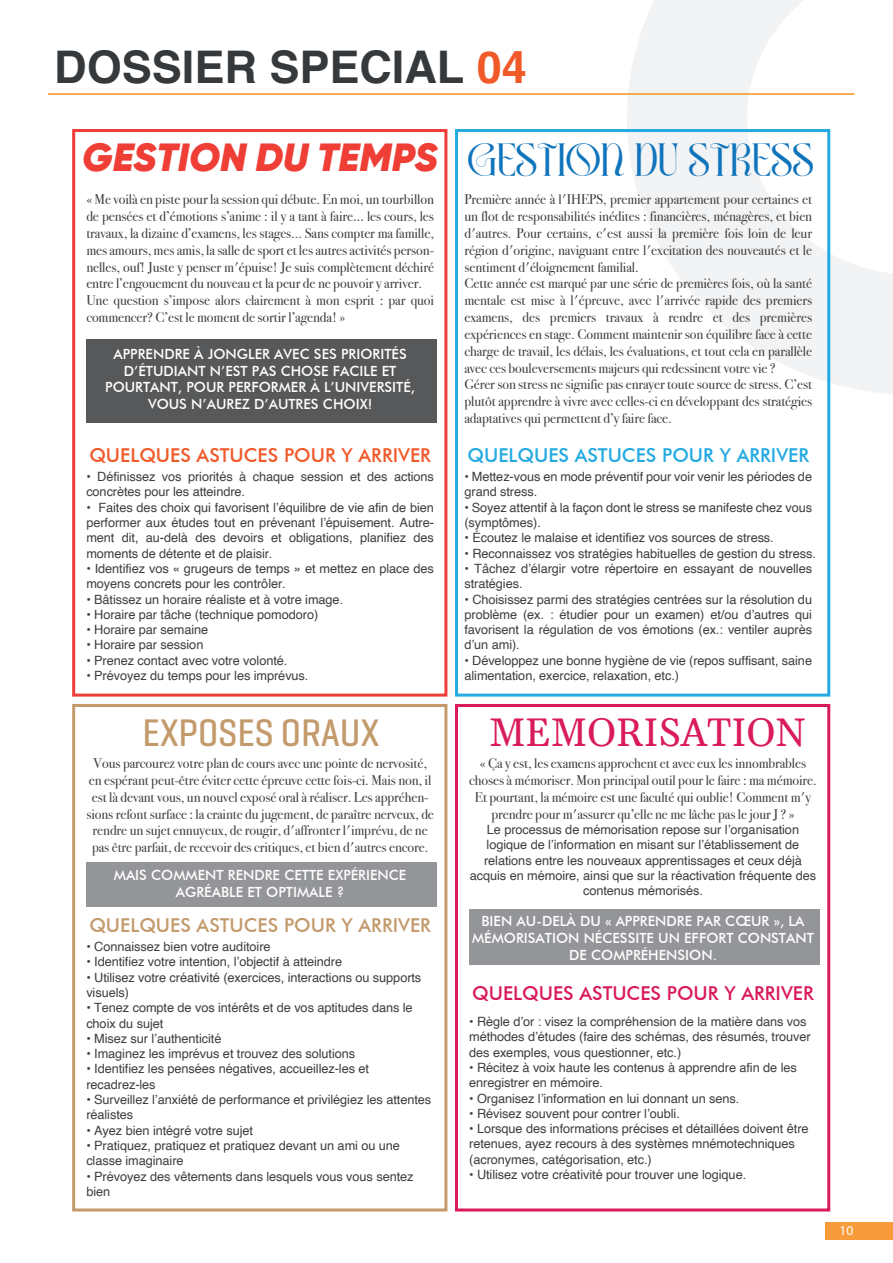
<style>
.page{position:relative;width:893px;height:1263px;background:#fff}
.page>*{position:absolute;margin:0;border:0;box-sizing:border-box;transform-origin:0 0}
.t1{font:700 45px "Helvetica";color:#36393c}
.t2{font:39.15px "GLAMORA";color:#1074bc}
.t3{font:italic 900 39.15px "Gilroy";color:#ee3e35}
.t4{font:500 39.15px "Geogrotesque Cond";color:#c39a6b}
.t5{font:39.15px "Gelasio";color:#d91a5b}
.t6{font:500 19.2px "Futura BT";color:#f15929}
.t7{font:500 19.2px "Futura BT";color:#24aae1}
.t8{font:500 19.2px "Futura BT";color:#c39a6b}
.t9{font:500 19.2px "Futura BT";color:#d91a5b}
.t10{font:14.1px/16.8px "Bodoni Svty Two OSITCTT";letter-spacing:-.005em;color:#3e3e3f}
.t11{font:500 14.1px/16.8px "Futura BT";color:#fff;text-align:center}
.t12{font:13.5px "Myriad Pro";color:#fff}
.t13{font:12.75px/15.3px "Helvetica";letter-spacing:-.005em;color:#3e3e3f}
.s1{color:#f15929}
</style>
<div class="page">
<svg style="left:627px;top:0;width:266px;height:395px;fill:#f2f3f4"></svg>
<div style="left:825px;top:1222px;width:68px;height:18px;background:#f89c3b"></div>
<hr style="left:48px;top:93px;width:806px;height:2px;background:#f7931d">
<div style="left:86px;top:339px;width:351px;height:84px;background:#57585a"></div>
<div style="left:72px;top:129px;width:375px;height:568px;border:3px solid #ee3e35"></div>
<div style="left:86px;top:861px;width:351px;height:45px;background:#939598"></div>
<div style="left:72px;top:704px;width:375px;height:507px;border:3px solid #c39a6b"></div>
<div style="left:469px;top:909px;width:350px;height:56px;background:#939598"></div>
<div style="left:455px;top:704px;width:375px;height:507px;border:3px solid #d91a5b"></div>
<div style="left:455px;top:129px;width:375px;height:568px;border:3px solid #24aae1"></div>
<h1 class="t1" style="left:54px;top:40px;width:474px">DOSSIER SPECIAL <span class="s1">04</span></h1>
<h2 class="t3" style="left:82px;top:132px;width:357px">GESTION DU TEMPS</h2>
<p class="t10" style="left:86px;top:191px;width:349px">« Me voilà en piste pour la session qui débute. En moi, un tourbillon de pensées et d’émotions s’anime : il y a tant à faire… les cours, les travaux, la dizaine d’examens, les stages... Sans compter ma famille, mes amours, mes amis, la salle de sport et les autres activités person&shy;nelles, ouf! Juste y penser m'épuise! Je suis complètement déchiré entre l’engouement du nouveau et la peur de ne pouvoir y arriver.<br>Une question s’impose alors clairement à mon esprit : par quoi commencer? C’est le moment de sortir l’agenda! »</p>
<p class="t11" style="left:105px;top:345px;width:311px">APPRENDRE À JONGLER AVEC SES PRIORITÉS D’ÉTUDIANT N’EST PAS CHOSE FACILE ET POURTANT, POUR PERFORMER À L’UNIVERSITÉ, VOUS N’AUREZ D’AUTRES CHOIX!</p>
<h3 class="t6" style="left:89px;top:443px;width:343px">QUELQUES ASTUCES POUR Y ARRIVER</h3>
<p class="t13" style="left:86px;top:469px;width:349px">• Définissez vos priorités à chaque session et des actions concrètes pour les atteindre.</p>
<p class="t13" style="left:86px;top:500px;width:349px;text-align:justify">• Faites des choix qui favorisent l’équilibre de vie afin de bien performer aux études tout en prévenant l’épuisement. Autre&shy;ment dit, au-delà des devoirs et obligations, planifiez des moments de détente et de plaisir.</p>
<p class="t13" style="left:86px;top:561px;width:349px">• Identifiez vos « grugeurs de temps » et mettez en place des moyens concrets pour les contrôler.</p>
<p class="t13" style="left:86px;top:592px;width:258px">• Bâtissez un horaire réaliste et à votre image.</p>
<p class="t13" style="left:86px;top:607px;width:233px">• Horaire par tâche (technique pomodoro)</p>
<p class="t13" style="left:86px;top:622px;width:124px">• Horaire par semaine</p>
<p class="t13" style="left:86px;top:638px;width:119px">• Horaire par session</p>
<p class="t13" style="left:86px;top:653px;width:203px">• Prenez contact avec votre volonté.</p>
<p class="t13" style="left:86px;top:668px;width:224px">• Prévoyez du temps pour les imprévus.</p>
<h2 class="t4" style="left:143px;top:708px;width:238px">EXPOSES ORAUX</h2>
<p class="t10" style="left:86px;top:755px;width:349px;text-align:center">Vous parcourez votre plan de cours avec une pointe de nervosité, en espérant peut-être éviter cette épreuve cette fois-ci. Mais non, il est là devant vous, un nouvel exposé oral à réaliser. Les appréhen&shy;sions refont surface : la crainte du jugement, de paraître nerveux, de rendre un sujet ennuyeux, de rougir, d'affronter l'imprévu, de ne pas être parfait, de recevoir des critiques, et bien d'autres encore.</p>
<p class="t11" style="left:114px;top:866px;width:294px">MAIS COMMENT RENDRE CETTE EXPÉRIENCE<br>AGRÉABLE ET OPTIMALE ?</p>
<h3 class="t8" style="left:89px;top:913px;width:343px">QUELQUES ASTUCES POUR Y ARRIVER</h3>
<p class="t13" style="left:86px;top:939px;width:186px">• Connaissez bien votre auditoire</p>
<p class="t13" style="left:86px;top:954px;width:257px">• Identifiez votre intention, l’objectif à atteindre</p>
<p class="t13" style="left:86px;top:970px;width:337px">• Utilisez votre créativité (exercices, interactions ou supports visuels)</p>
<p class="t13" style="left:86px;top:1000px;width:328px">• Tenez compte de vos intérêts et de vos aptitudes dans le choix du sujet</p>
<p class="t13" style="left:86px;top:1031px;width:137px">• Misez sur l’authenticité</p>
<p class="t13" style="left:86px;top:1046px;width:270px">• Imaginez les imprévus et trouvez des solutions</p>
<p class="t13" style="left:86px;top:1062px;width:284px">• Identifiez les pensées négatives, accueillez-les et recadrez-les</p>
<p class="t13" style="left:86px;top:1092px;width:346px">• Surveillez l’anxiété de performance et privilégiez les attentes réalistes</p>
<p class="t13" style="left:86px;top:1123px;width:168px">• Ayez bien intégré votre sujet</p>
<p class="t13" style="left:86px;top:1138px;width:315px">• Pratiquez, pratiquez et pratiquez devant un ami ou une classe imaginaire</p>
<p class="t13" style="left:86px;top:1169px;width:329px">• Prévoyez des vêtements dans lesquels vous vous sentez bien</p>
<h2 class="t2" style="left:467px;top:132px;width:348px">GESTION DU STRESS</h2>
<p class="t10" style="left:464px;top:191px;width:349px">Première année à l'IHEPS, premier appartement pour certaines et un flot de responsabilités inédites : financières, ménagères, et bien d'autres. Pour certains, c'est aussi la première fois loin de leur région d'origine, naviguant entre l'excitation des nouveautés et le sentiment d'éloignement familial.<br>Cette année est marqué par une série de premières fois, où la santé mentale est mise à l'épreuve, avec l'arrivée rapide des premiers examens, des premiers travaux à rendre et des premières expériences en stage. Comment maintenir son équilibre face à cette charge de travail, les délais, les évaluations, et tout cela en parallèle avec ces bouleversements majeurs qui redessinent votre vie ?<br>Gérer son stress ne signifie pas enrayer toute source de stress. C’est plutôt apprendre à vivre avec celles-ci en développant des stratégies adaptatives qui permettent d’y faire face.</p>
<h3 class="t7" style="left:467px;top:443px;width:343px">QUELQUES ASTUCES POUR Y ARRIVER</h3>
<p class="t13" style="left:464px;top:469px;width:349px">• Mettez-vous en mode préventif pour voir venir les périodes de grand stress.</p>
<p class="t13" style="left:464px;top:500px;width:349px">• Soyez attentif à la façon dont le stress se manifeste chez vous (symptômes).</p>
<p class="t13" style="left:464px;top:530px;width:311px">• Écoutez le malaise et identifiez vos sources de stress.</p>
<p class="t13" style="left:464px;top:546px;width:353px">• Reconnaissez vos stratégies habituelles de gestion du stress.</p>
<p class="t13" style="left:464px;top:561px;width:349px">• Tâchez d’élargir votre répertoire en essayant de nouvelles stratégies.</p>
<p class="t13" style="left:464px;top:592px;width:349px;text-align:justify">• Choisissez parmi des stratégies centrées sur la résolution du problème (ex. : étudier pour un examen) et/ou d’autres qui favorisent la régulation de vos émotions (ex.: ventiler auprès d’un ami).</p>
<p class="t13" style="left:464px;top:653px;width:349px">• Développez une bonne hygiène de vie (repos suffisant, saine alimentation, exercice, relaxation, etc.)</p>
<h2 class="t5" style="left:489px;top:696px;width:318px">MEMORISATION</h2>
<p class="t10" style="left:469px;top:755px;width:349px;text-align:center">« Ça y est, les examens approchent et avec eux les innombrables choses à mémoriser. Mon principal outil pour le faire : ma mémoire.<br>Et pourtant, la mémoire est une faculté qui oublie! Comment m'y prendre pour m'assurer qu’elle ne me lâche pas le jour J ? »</p>
<p class="t13" style="left:470px;top:822px;width:348px;text-align:center">Le processus de mémorisation repose sur l’organisation logique de l’information en misant sur l’établissement de relations entre les nouveaux apprentissages et ceux déjà acquis en mémoire, ainsi que sur la réactivation fréquente des contenus mémorisés.</p>
<p class="t11" style="left:472px;top:912px;width:343px">BIEN AU-DELÀ DU « APPRENDRE PAR CŒUR », LA<br>MÉMORISATION NÉCESSITE UN EFFORT CONSTANT<br>DE COMPRÉHENSION.</p>
<h3 class="t9" style="left:472px;top:981px;width:343px">QUELQUES ASTUCES POUR Y ARRIVER</h3>
<p class="t13" style="left:469px;top:1014px;width:343px">• Règle d’or : visez la compréhension de la matière dans vos méthodes d’études (faire des schémas, des résumés, trouver des exemples, vous questionner, etc.)</p>
<p class="t13" style="left:469px;top:1060px;width:329px">• Récitez à voix haute les contenus à apprendre afin de les enregistrer en mémoire.</p>
<p class="t13" style="left:469px;top:1091px;width:272px">• Organisez l’information en lui donnant un sens.</p>
<p class="t13" style="left:469px;top:1106px;width:212px">• Révisez souvent pour contrer l’oubli.</p>
<p class="t13" style="left:469px;top:1121px;width:341px">• Lorsque des informations précises et détaillées doivent être retenues, ayez recours à des systèmes mnémotechniques (acronymes, catégorisation, etc.)</p>
<p class="t13" style="left:469px;top:1167px;width:279px">• Utilisez votre créativité pour trouver une logique.</p>
<p class="t12" style="left:840px;top:1222px;width:15px">10</p>
</div>
